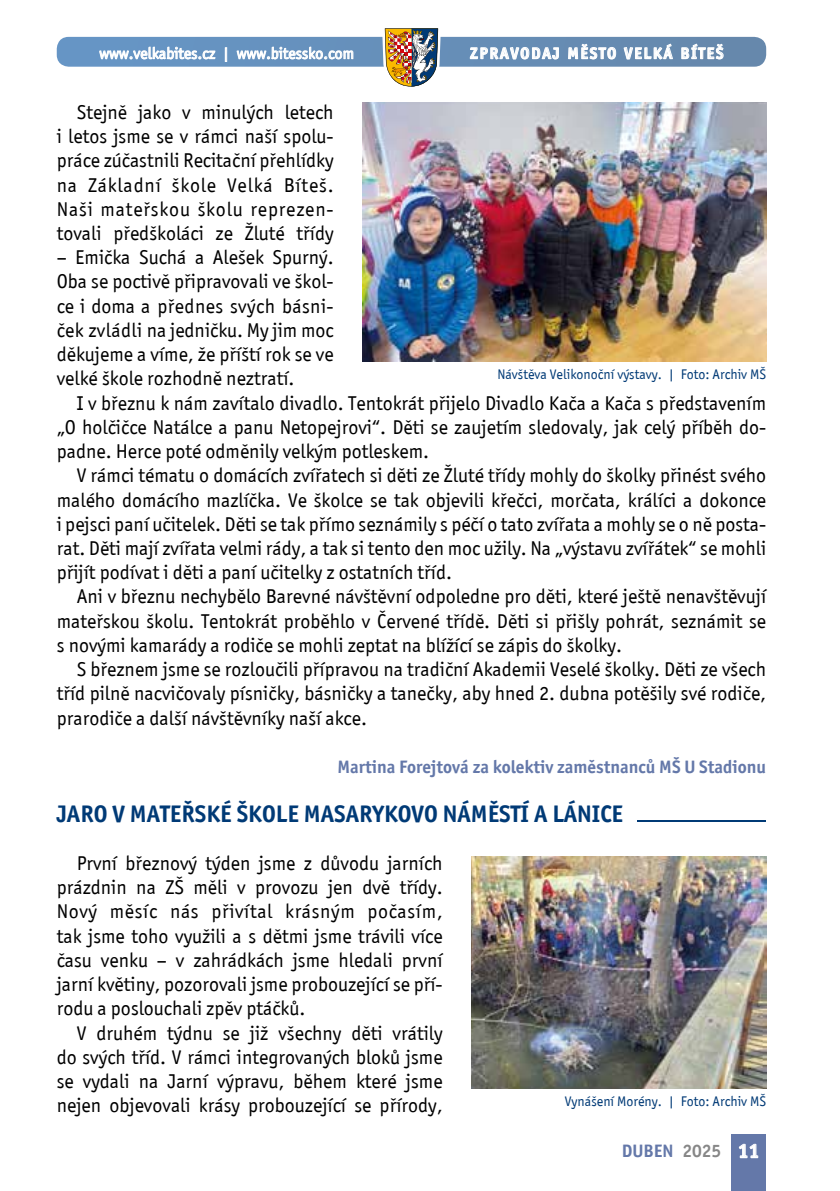
<style>
.page{position:relative;width:840px;height:1191px;background:#fff}
.page>*{position:absolute;margin:0;border:0;box-sizing:border-box;transform-origin:0 0}
.t1{font:700 24px "Officina San Itc T";color:#003a76}
.t2{font:20px/24.2px "Officina San Itc T";color:#000;text-align:justify}
.t3{font:700 18px "Officina San Itc T";color:#6478a9}
.t4{font:16px "Officina San Itc T";color:#fff}
.t5{font:700 16px "Officina San Itc T";letter-spacing:.1em;color:#fff}
.t6{font:14px "Officina San Itc T";color:#003a76}
.s1{color:#878787}
.s2{font-size:20px;color:#fff}
</style>
<div class="page">
<div style="left:57px;top:37px;width:708px;height:30px;background:linear-gradient(to bottom,#6790ba,#6790b9);border-radius:12px"></div>
<div style="left:731px;top:1134px;width:34px;height:57px;background:#6478a9"></div>
<svg style="left:738px;top:1144px;width:19px;height:14px"></svg>
<svg style="left:469px;top:44px;width:89px;height:18px;background:#8eaac8"></svg>
<svg style="left:568px;top:36px;width:47px;height:31px"></svg>
<svg style="left:623px;top:44px;width:49px;height:18px"></svg>
<svg style="left:681px;top:43px;width:42px;height:17px"></svg>
<svg style="left:99px;top:47px;width:116px;height:14px"></svg>
<svg style="left:225px;top:47px;width:2px;height:15px"></svg>
<svg style="left:236px;top:47px;width:117px;height:14px"></svg>
<img style="left:382px;top:28px;width:58px;height:59px">
<img style="left:362px;top:103px;width:403px;height:258px">
<img style="left:471px;top:856px;width:294px;height:232px">
<hr style="left:637px;top:819px;width:128px;height:2px;background:#003a76">
<p class="t4" style="left:99px;top:44px;width:256px">www.velkabites.cz | www.bitessko.com</p>
<p class="t5" style="left:469px;top:43px;width:255px">Zpravodaj Město Velká Bíteš</p>
<p class="t2" style="left:57px;top:100px;width:278px;text-indent:20px">Stejně jako v minulých letech i letos jsme se v rámci naší spolu&shy;práce zúčastnili Recitační přehlídky na Základní škole Velká Bíteš.<br>Naši mateřskou školu reprezen&shy;tovali předškoláci ze Žluté třídy</p>
<p class="t2" style="left:57px;top:245px;width:278px">– Emička Suchá a Alešek Spurný.<br>Oba se poctivě připravovali ve škol&shy;ce i doma a přednes svých básni&shy;ček zvládli na jedničku. My jim moc děkujeme a víme, že příští rok se ve velké škole rozhodně neztratí.</p>
<p class="t2" style="left:57px;top:391px;width:710px;text-indent:20px">I v březnu k nám zavítalo divadlo. Tentokrát přijelo Divadlo Kača a Kača s představením „O holčičce Natálce a panu Netopejrovi“. Děti se zaujetím sledovaly, jak celý příběh do&shy;padne. Herce poté odměnily velkým potleskem.</p>
<p class="t2" style="left:57px;top:463px;width:710px;text-indent:20px">V rámci tématu o domácích zvířatech si děti ze Žluté třídy mohly do školky přinést svého malého domácího mazlíčka. Ve školce se tak objevili křečci, morčata, králíci a dokonce i pejsci paní učitelek. Děti se tak přímo seznámily s péčí o tato zvířata a mohly se o ně posta&shy;rat. Děti mají zvířata velmi rády, a tak si tento den moc užily. Na „výstavu zvířátek“ se mohli přijít podívat i děti a paní učitelky z ostatních tříd.</p>
<p class="t2" style="left:57px;top:585px;width:710px;text-indent:20px">Ani v březnu nechybělo Barevné návštěvní odpoledne pro děti, které ještě nenavštěvují mateřskou školu. Tentokrát proběhlo v Červené třídě. Děti si přišly pohrát, seznámit se s novými kamarády a rodiče se mohli zeptat na blížící se zápis do školky.</p>
<p class="t2" style="left:57px;top:657px;width:710px;text-indent:20px">S březnem jsme se rozloučili přípravou na tradiční Akademii Veselé školky. Děti ze všech tříd pilně nacvičovaly písničky, básničky a tanečky, aby hned 2. dubna potěšily své rodiče, prarodiče a další návštěvníky naší akce.</p>
<p class="t3" style="left:337px;top:755px;width:430px">Martina Forejtová za kolektiv zaměstnanců MŠ U Stadionu</p>
<p class="t1" style="left:57px;top:798px;width:567px">JARO V MATEŘSKÉ ŠKOLE MASARYKOVO NÁMĚSTÍ A LÁNICE</p>
<p class="t2" style="left:57px;top:851px;width:387px;text-indent:20px">První březnový týden jsme z důvodu jarních prázdnin na ZŠ měli v provozu jen dvě třídy.<br>Nový měsíc nás přivítal krásným počasím, tak jsme toho využili a s dětmi jsme trávili více času venku – v zahrádkách jsme hledali první jarní květiny, pozorovali jsme probouzející se pří&shy;rodu a poslouchali zpěv ptáčků.</p>
<p class="t2" style="left:57px;top:1020px;width:387px;text-indent:20px">V druhém týdnu se již všechny děti vrátily do svých tříd. V rámci integrovaných bloků jsme se vydali na Jarní výpravu, během které jsme nejen objevovali krásy probouzející se přírody,</p>
<p class="t6" style="left:497px;top:367px;width:270px">Návštěva Velikonoční výstavy. | Foto: Archiv MŠ</p>
<p class="t6" style="left:564px;top:1093px;width:203px">Vynášení Morény. | Foto: Archiv MŠ</p>
<p class="t3" style="left:621px;top:1139px;width:139px">DUBEN <span class="s1">2025</span> <span class="s2">11</span></p>
</div>
